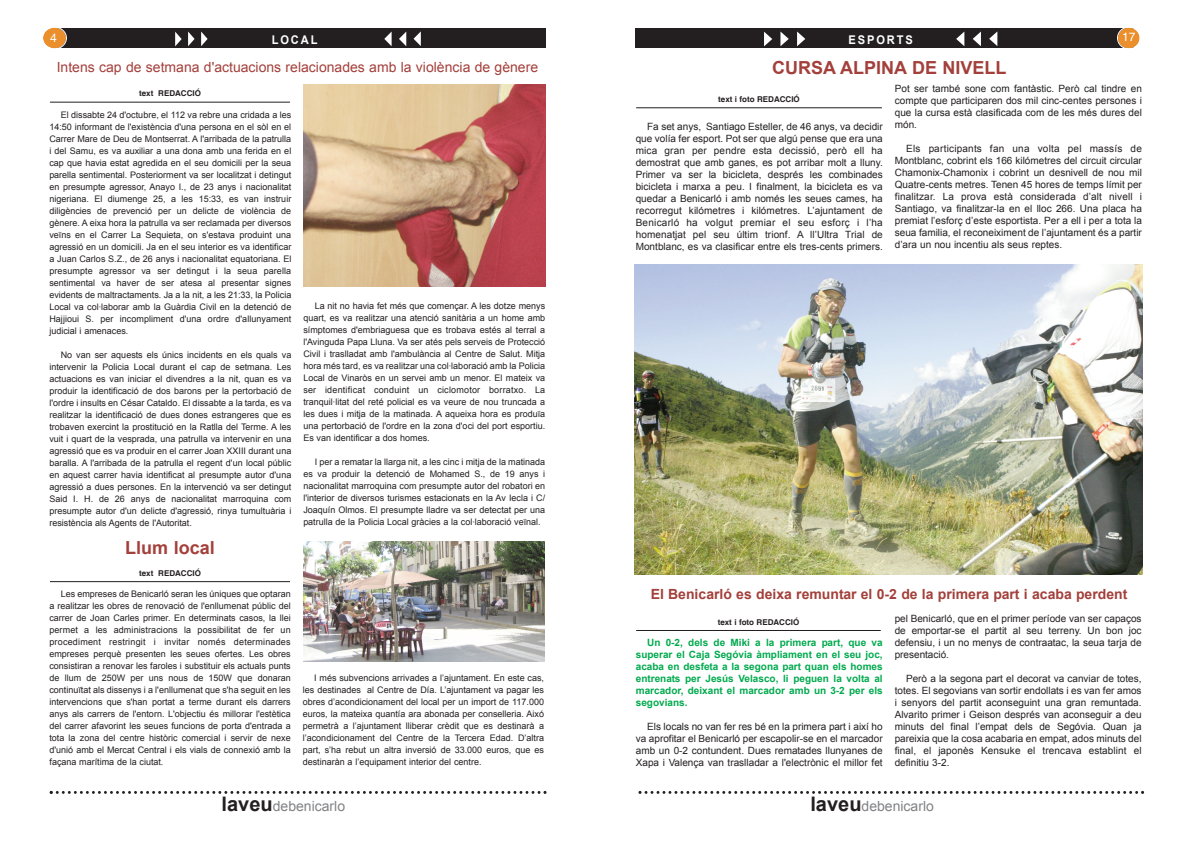
<style>
.page{position:relative;width:1191px;height:842px;background:#fff}
.page>*{position:absolute;margin:0;border:0;box-sizing:border-box;transform-origin:0 0}
.t1{font:700 18px "Arial";color:#a3403b}
.t2{font:14px "Arial";color:#a3403b}
.t3{font:700 14px "Arial";color:#a3403b}
.t4{font:14px "Arial";color:#808285}
.t5{font:700 12px "Arial";letter-spacing:.165em;color:#fff;scale:.92 1}
.t6{font:12px "Helvetica";color:#fff}
.t7{font:10px/12px "Arial";color:#231f20;text-align:justify}
.t8{font:700 10px/12px "Arial";color:#00aa4e;text-align:justify}
.t9{font:9px/12px "Arial";color:#231f20;text-align:justify}
.t10{font:700 8px "Helvetica";color:#231f20}
.s1{font-weight:700;font-size:20px;color:#231f20}
</style>
<div class="page">
<div style="left:635px;top:28px;width:498px;height:20px;background:#231f20"></div>
<svg style="left:989px;top:32px;width:8px;height:14px"></svg>
<svg style="left:972px;top:32px;width:9px;height:14px"></svg>
<svg style="left:956px;top:32px;width:8px;height:14px"></svg>
<svg style="left:764px;top:32px;width:8px;height:14px"></svg>
<svg style="left:780px;top:32px;width:8px;height:14px"></svg>
<svg style="left:797px;top:32px;width:8px;height:14px"></svg>
<svg style="left:1117px;top:27px;width:23px;height:22px"></svg>
<div style="left:52px;top:28px;width:493px;height:20px;background:#231f20"></div>
<svg style="left:413px;top:31px;width:8px;height:15px"></svg>
<svg style="left:399px;top:32px;width:7px;height:14px"></svg>
<svg style="left:384px;top:32px;width:7px;height:14px"></svg>
<svg style="left:175px;top:32px;width:7px;height:14px"></svg>
<svg style="left:188px;top:32px;width:6px;height:14px"></svg>
<svg style="left:201px;top:32px;width:7px;height:14px"></svg>
<svg style="left:43px;top:27px;width:24px;height:22px"></svg>
<svg style="left:638px;top:791px;width:506px;height:3px"></svg>
<svg style="left:50px;top:791px;width:496px;height:3px"></svg>
<hr style="left:636px;top:630px;width:244px;height:1px;background:#231f20">
<hr style="left:50px;top:102px;width:240px;height:1px;background:#231f20">
<img style="left:303px;top:84px;width:243px;height:202px">
<hr style="left:636px;top:108px;width:246px;height:1px;background:#231f20">
<hr style="left:50px;top:581px;width:240px;height:1px;background:#231f20">
<img style="left:304px;top:541px;width:240px;height:121px">
<img style="left:635px;top:265px;width:507px;height:310px">
<h3 class="t6" style="left:50px;top:31px;width:8px">4</h3>
<h3 class="t5" style="left:272px;top:33px;width:51px">LOCAL</h3>
<h3 class="t5" style="left:848px;top:33px;width:71px">ESPORTS</h3>
<h3 class="t6" style="left:1122px;top:30px;width:15px">17</h3>
<h2 class="t2" style="left:57px;top:59px;width:483px">Intens cap de setmana d'actuacions relacionades amb la violència de gènere</h2>
<p class="t10" style="left:139px;top:89px;width:63px">text REDACCIÓ</p>
<p class="t9" style="left:49px;top:109px;width:243px;text-indent:11px">El dissabte 24 d'octubre, el 112 va rebre una cridada a les 14:50 informant de l'existència d'una persona en el sòl en el Carrer Mare de Deu de Montserrat. A l'arribada de la patrulla i del Samu, es va auxiliar a una dona amb una ferida en el cap que havia estat agredida en el seu domicili per la seua parella sentimental. Posteriorment va ser localitzat i detingut en presumpte agressor, Anayo I., de 23 anys i nacionalitat nigeriana. El diumenge 25, a les 15:33, es van instruir diligències de prevenció per un delicte de violència de gènere. A eixa hora la patrulla va ser reclamada per diversos veïns en el Carrer La Sequieta, on s'estava produint una agressió en un domicili. Ja en el seu interior es va identificar a Juan Carlos S.Z., de 26 anys i nacionalitat equatoriana. El presumpte agressor va ser detingut i la seua parella sentimental va haver de ser atesa al presentar signes evidents de maltractaments. Ja a la nit, a les 21:33, la Policia Local va col·laborar amb la Guàrdia Civil en la detenció de Hajjioui S. per incompliment d'una ordre d'allunyament judicial i amenaces.</p>
<p class="t9" style="left:49px;top:349px;width:243px;text-indent:11px">No van ser aquests els únics incidents en els quals va intervenir la Policia Local durant el cap de setmana. Les actuacions es van iniciar el divendres a la nit, quan es va produir la identificació de dos barons per la pertorbació de l'ordre i insults en César Cataldo. El dissabte a la tarda, es va realitzar la identificació de dues dones estrangeres que es trobaven exercint la prostitució en la Ratlla del Terme. A les vuit i quart de la vesprada, una patrulla va intervenir en una agressió que es va produir en el carrer Joan XXIII durant una baralla. A l'arribada de la patrulla el regent d'un local públic en aquest carrer havia identificat al presumpte autor d'una agressió a dues persones. En la intervenció va ser detingut Said I. H. de 26 anys de nacionalitat marroquina com presumpte autor d'un delicte d'agressió, rinya tumultuària i resistència als Agents de l'Autoritat.</p>
<h1 class="t1" style="left:125px;top:538px;width:91px">Llum local</h1>
<p class="t10" style="left:139px;top:568px;width:63px">text REDACCIÓ</p>
<p class="t9" style="left:49px;top:588px;width:243px;text-indent:11px">Les empreses de Benicarló seran les úniques que optaran a realitzar les obres de renovació de l'enllumenat públic del carrer de Joan Carles primer. En determinats casos, la llei permet a les administracions la possibilitat de fer un procediment restringit i invitar només determinades empreses perquè presenten les seues ofertes. Les obres consistiran a renovar les faroles i substituir els actuals punts de llum de 250W per uns nous de 150W que donaran continuïtat als dissenys i a l'enllumenat que s'ha seguit en les intervencions que s'han portat a terme durant els darrers anys als carrers de l'entorn. L'objectiu és millorar l'estètica del carrer afavorint les seues funcions de porta d'entrada a tota la zona del centre històric comercial i servir de nexe d'unió amb el Mercat Central i els vials de connexió amb la façana marítima de la ciutat.</p>
<p class="t9" style="left:303px;top:300px;width:243px;text-indent:11px">La nit no havia fet més que començar. A les dotze menys quart, es va realitzar una atenció sanitària a un home amb símptomes d'embriaguesa que es trobava estés al terral a l'Avinguda Papa Lluna. Va ser atés pels serveis de Protecció Civil i traslladat amb l'ambulància al Centre de Salut. Mitja hora més tard, es va realitzar una col·laboració amb la Policia Local de Vinaròs en un servei amb un menor. El mateix va ser identificat conduint un ciclomotor borratxo. La tranquil·litat del reté policial es va veure de nou truncada a les dues i mitja de la matinada. A aqueixa hora es produïa una pertorbació de l'ordre en la zona d'oci del port esportiu.<br>Es van identificar a dos homes.</p>
<p class="t9" style="left:303px;top:456px;width:243px;text-indent:11px">I per a rematar la llarga nit, a les cinc i mitja de la matinada es va produir la detenció de Mohamed S., de 19 anys i nacionalitat marroquina com presumpte autor del robatori en l'interior de diversos turismes estacionats en la Av Iecla i C/ Joaquín Olmos. El presumpte lladre va ser detectat per una patrulla de la Policia Local gràcies a la col·laboració veïnal.</p>
<p class="t9" style="left:303px;top:672px;width:243px;text-indent:11px">I més subvencions arrivades a l’ajuntament. En este cas, les destinades al Centre de Día. L’ajuntament va pagar les obres d’acondicionament del local per un import de 117.000 euros, la mateixa quantía ara abonada per conselleria. Aixó permetrà a l’ajuntament lliberar crèdit que es destinarà a l’acondicionament del Centre de la Tercera Edad. D’altra part, s’ha rebut un altra inversió de 33.000 euros, que es destinaràn a l’equipament interior del centre.</p>
<h1 class="t1" style="left:772px;top:58px;width:236px">CURSA ALPINA DE NIVELL</h1>
<p class="t10" style="left:718px;top:95px;width:83px">text i foto REDACCIÓ</p>
<p class="t7" style="left:636px;top:121px;width:249px;text-indent:11px">Fa set anys, Santiago Esteller, de 46 anys, va decidir que volía fer esport. Pot ser que algú pense que era una mica gran per pendre esta decissió, però ell ha demostrat que amb ganes, es pot arribar molt a lluny.<br>Primer va ser la bicicleta, després les combinades bicicleta i marxa a peu. I finalment, la bicicleta es va quedar a Benicarló i amb només les seues cames, ha recorregut kilómetres i kilómetres. L’ajuntament de Benicarló ha volgut premiar el seu esforç i l’ha homenatjat pel seu últim trionf. A ll’Ultra Trial de Montblanc, es va clasificar entre els tres-cents primers.</p>
<p class="t7" style="left:895px;top:83px;width:249px">Pot ser també sone com fantàstic. Però cal tindre en compte que participaren dos mil cinc-centes persones i que la cursa està clasificada com de les més dures del món.</p>
<p class="t7" style="left:895px;top:143px;width:249px;text-indent:11px">Els participants fan una volta pel massís de Montblanc, cobrint els 166 kilómetres del circuit circular Chamonix-Chamonix i cobrint un desnivell de nou mil Quatre-cents metres. Tenen 45 hores de temps límit per finalitzar. La prova està considerada d’alt nivell i Santiago, va finalitzar-la en el lloc 266. Una placa ha premiat l’esforç d’este esportista. Per a ell i per a tota la seua familia, el reconeiximent de l’ajuntament és a partir d’ara un nou incentiu als seus reptes.</p>
<h2 class="t3" style="left:650px;top:587px;width:478px">El Benicarló es deixa remuntar el 0-2 de la primera part i acaba perdent</h2>
<p class="t10" style="left:717px;top:617px;width:83px">text i foto REDACCIÓ</p>
<p class="t8" style="left:636px;top:637px;width:248px;text-indent:11px">Un 0-2, dels de Miki a la primera part, que va superar el Caja Segóvia àmpliament en el seu joc, acaba en desfeta a la segona part quan els homes entrenats per Jesús Velasco, li peguen la volta al marcador, deixant el marcador amb un 3-2 per els segovians.</p>
<p class="t7" style="left:636px;top:721px;width:248px;text-indent:11px">Els locals no van fer res bé en la primera part i així ho va aprofitar el Benicarló per escapolir-se en el marcador amb un 0-2 contundent. Dues rematades llunyanes de Xapa i Valença van traslladar a l'electrònic el millor fet</p>
<p class="t7" style="left:894px;top:612px;width:248px">pel Benicarló, que en el primer període van ser capaços de emportar-se el partit al seu terreny. Un bon joc defensiu, i un no menys de contraatac, la seua tarja de presentació.</p>
<p class="t7" style="left:894px;top:672px;width:248px;text-indent:11px">Però a la segona part el decorat va canviar de totes, totes. El segovians van sortir endollats i es van fer amos i senyors del partit aconseguint una gran remuntada.<br>Alvarito primer i Geison després van aconseguir a deu minuts del final l’empat dels de Segóvia. Quan ja pareixia que la cosa acabaria en empat, ados minuts del final, el japonès Kensuke el trencava establint el definitiu 3-2.</p>
<h2 class="t4" style="left:222px;top:799px;width:125px"><span class="s1">laveu</span>debenicarlo</h2>
<h2 class="t4" style="left:810px;top:799px;width:125px"><span class="s1">laveu</span>debenicarlo</h2>
</div>
